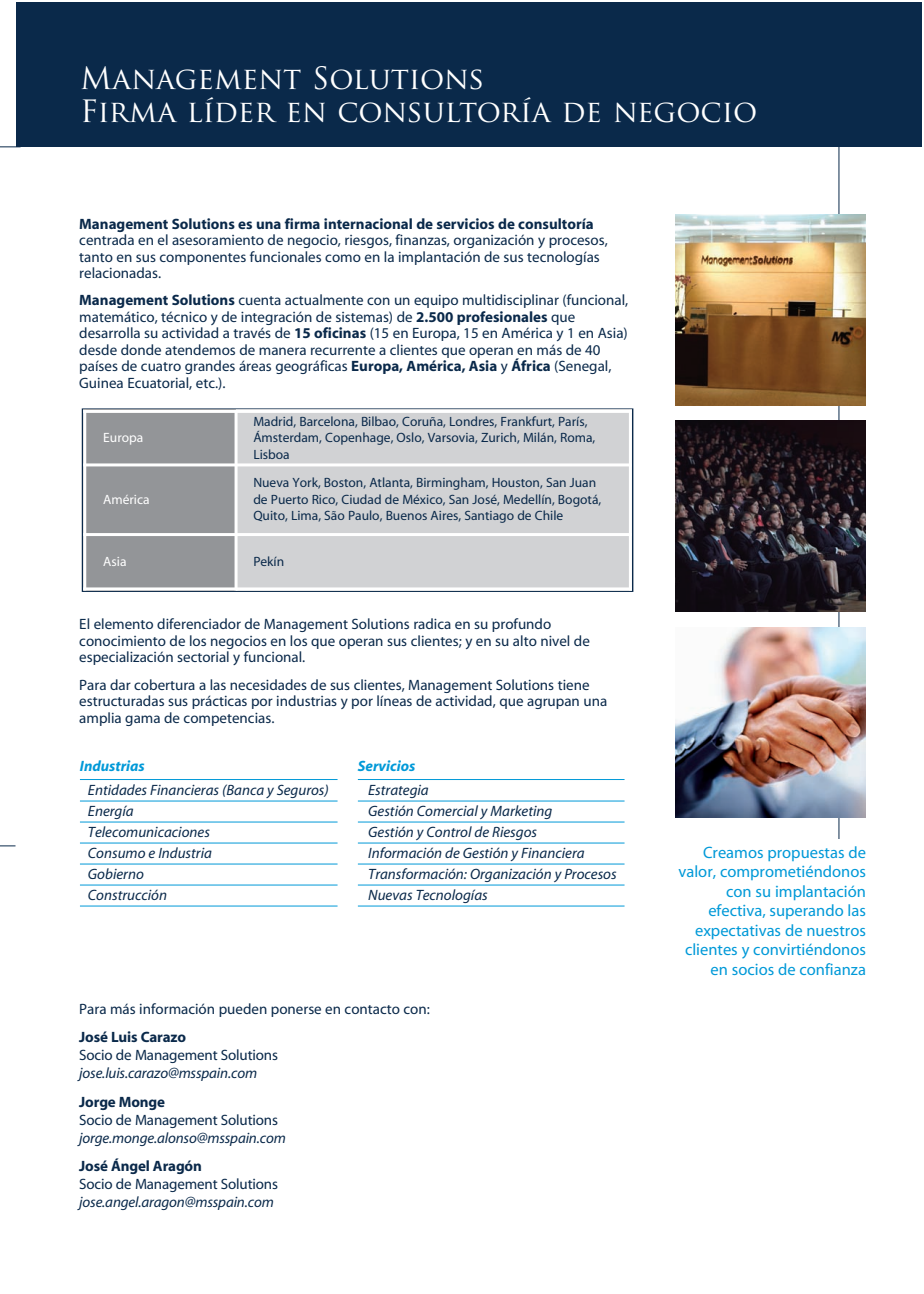
<style>
.page{position:relative;width:924px;height:1294px;background:#fff}
.page>*{position:absolute;margin:0;border:0;box-sizing:border-box;transform-origin:0 0}
.t1{font:30px/33px "Trajan Pro";color:#fff}
.t2{font:16.5px/19.5px "Myriad";color:#0099d8;text-align:right}
.t3{font:15px/16.5px "Myriad";color:#0a294a}
.t4{font:italic 15px/21px "Myriad";color:#0a294a}
.t5{font:700 15px "Myriad";color:#0a294a}
.t6{font:italic 700 15px "Myriad";color:#0099d8}
.t7{font:13.5px/16.5px "Myriad";color:#0a294a}
.t8{font:13.5px "Myriad";color:#fff}
.s1{font-weight:700}
</style>
<div class="page">
<hr style="left:839px;top:124px;width:1px;height:810px;background:#0a294a">
<svg style="left:0;top:146px;width:16px;height:1px"></svg>
<div style="left:16px;top:3px;width:906px;height:144px;background:#0a294a"></div>
<hr style="left:358px;top:779px;width:267px;height:1px;background:#0099d8">
<hr style="left:358px;top:801px;width:267px;height:1px;background:#0099d8">
<hr style="left:358px;top:822px;width:267px;height:1px;background:#0099d8">
<hr style="left:358px;top:843px;width:267px;height:1px;background:#0099d8">
<hr style="left:358px;top:864px;width:267px;height:1px;background:#0099d8">
<hr style="left:358px;top:885px;width:267px;height:1px;background:#0099d8">
<hr style="left:358px;top:906px;width:267px;height:1px;background:#0099d8">
<hr style="left:80px;top:779px;width:258px;height:1px;background:#0099d8">
<hr style="left:80px;top:801px;width:258px;height:1px;background:#0099d8">
<hr style="left:80px;top:822px;width:258px;height:1px;background:#0099d8">
<hr style="left:80px;top:843px;width:258px;height:1px;background:#0099d8">
<hr style="left:80px;top:864px;width:258px;height:1px;background:#0099d8">
<hr style="left:80px;top:885px;width:258px;height:1px;background:#0099d8">
<hr style="left:80px;top:906px;width:258px;height:1px;background:#0099d8">
<svg style="left:0;top:845px;width:16px;height:1px"></svg>
<img style="left:675px;top:627px;width:191px;height:191px">
<img style="left:675px;top:215px;width:191px;height:190px">
<img style="left:675px;top:421px;width:191px;height:191px">
<div style="left:677px;top:839px;width:189px;height:147px;background:#fff"></div>
<div style="left:82px;top:408px;width:551px;height:184px;border:2px solid #0a294a"></div>
<div style="left:83px;top:410px;width:153px;height:55px;background:#939598"></div>
<div style="left:236px;top:410px;width:396px;height:55px;background:#d1d2d4"></div>
<div style="left:83px;top:465px;width:153px;height:70px;background:#939598"></div>
<div style="left:236px;top:465px;width:396px;height:70px;background:#d1d2d4"></div>
<div style="left:83px;top:535px;width:153px;height:55px;background:#939598"></div>
<div style="left:236px;top:535px;width:396px;height:55px;background:#d1d2d4"></div>
<hr style="left:83px;top:410px;width:3px;height:180px;background:#fff">
<hr style="left:235px;top:410px;width:3px;height:180px;background:#fff">
<hr style="left:629px;top:410px;width:3px;height:180px;background:#fff">
<hr style="left:83px;top:410px;width:549px;height:3px;background:#fff">
<hr style="left:83px;top:463px;width:549px;height:3px;background:#fff">
<hr style="left:83px;top:533px;width:549px;height:3px;background:#fff">
<hr style="left:83px;top:587px;width:549px;height:3px;background:#fff">
<h1 class="t1" style="left:80px;top:63px;width:679px">Management Solutions<br>Firma líder en consultoría de negocio</h1>
<p class="t5" style="left:79px;top:216px;width:516px">Management Solutions es una firma internacional de servicios de consultoría</p>
<p class="t3" style="left:79px;top:233px;width:530px">centrada en el asesoramiento de negocio, riesgos, finanzas, organización y procesos, tanto en sus componentes funcionales como en la implantación de sus tecnologías relacionadas.</p>
<p class="t3" style="left:79px;top:293px;width:551px"><span class="s1">Management Solutions</span> cuenta actualmente con un equipo multidisciplinar (funcional, matemático, técnico y de integración de sistemas) de <span class="s1">2.500 profesionales</span> que desarrolla su actividad a través de <span class="s1">15 oficinas</span> (15 en Europa, 15 en América y 1 en Asia) desde donde atendemos de manera recurrente a clientes que operan en más de 40 países de cuatro grandes áreas geográficas <span class="s1">Europa, América, Asia</span> y <span class="s1">África</span> (Senegal, Guinea Ecuatorial, etc.).</p>
<p class="t8" style="left:103px;top:431px;width:42px">Europa</p>
<p class="t8" style="left:103px;top:492px;width:48px">América</p>
<p class="t7" style="left:253px;top:413px;width:344px">Madrid, Barcelona, Bilbao, Coruña, Londres, Frankfurt, París,<br>Ámsterdam, Copenhage, Oslo, Varsovia, Zurich, Milán, Roma,<br>Lisboa</p>
<p class="t7" style="left:253px;top:475px;width:350px">Nueva York, Boston, Atlanta, Birmingham, Houston, San Juan de Puerto Rico, Ciudad de México, San José, Medellín, Bogotá,<br>Quito, Lima, São Paulo, Buenos Aires, Santiago de Chile</p>
<p class="t8" style="left:103px;top:554px;width:25px">Asia</p>
<p class="t7" style="left:253px;top:553px;width:32px">Pekín</p>
<p class="t3" style="left:79px;top:617px;width:512px">El elemento diferenciador de Management Solutions radica en su profundo conocimiento de los negocios en los que operan sus clientes; y en su alto nivel de especialización sectorial y funcional.</p>
<p class="t3" style="left:79px;top:677px;width:529px">Para dar cobertura a las necesidades de sus clientes, Management Solutions tiene estructuradas sus prácticas por industrias y por líneas de actividad, que agrupan una amplia gama de competencias.</p>
<p class="t6" style="left:80px;top:759px;width:66px">Industrias</p>
<p class="t4" style="left:88px;top:780px;width:242px">Entidades Financieras (Banca y Seguros)<br>Energía<br>Telecomunicaciones<br>Consumo e Industria<br>Gobierno<br>Construcción</p>
<p class="t6" style="left:358px;top:759px;width:59px">Servicios</p>
<p class="t4" style="left:368px;top:780px;width:250px">Estrategia<br>Gestión Comercial y Marketing<br>Gestión y Control de Riesgos<br>Información de Gestión y Financiera<br>Transformación: Organización y Procesos<br>Nuevas Tecnologías</p>
<p class="t3" style="left:79px;top:1001px;width:352px">Para más información pueden ponerse en contacto con:</p>
<p class="t5" style="left:79px;top:1029px;width:108px">José Luis Carazo</p>
<p class="t3" style="left:79px;top:1047px;width:200px">Socio de Management Solutions</p>
<p class="t4" style="left:79px;top:1063px;width:179px">jose.luis.carazo@msspain.com</p>
<p class="t5" style="left:79px;top:1094px;width:87px">Jorge Monge</p>
<p class="t3" style="left:79px;top:1112px;width:200px">Socio de Management Solutions</p>
<p class="t4" style="left:79px;top:1128px;width:208px">jorge.monge.alonso@msspain.com</p>
<p class="t5" style="left:79px;top:1159px;width:124px">José Ángel Aragón</p>
<p class="t3" style="left:79px;top:1177px;width:200px">Socio de Management Solutions</p>
<p class="t4" style="left:79px;top:1192px;width:196px">jose.angel.aragon@msspain.com</p>
<p class="t2" style="left:679px;top:843px;width:189px">Creamos propuestas de valor, comprometiéndonos con su implantación efectiva, superando las expectativas de nuestros clientes y convirtiéndonos en socios de confianza</p>
</div>
